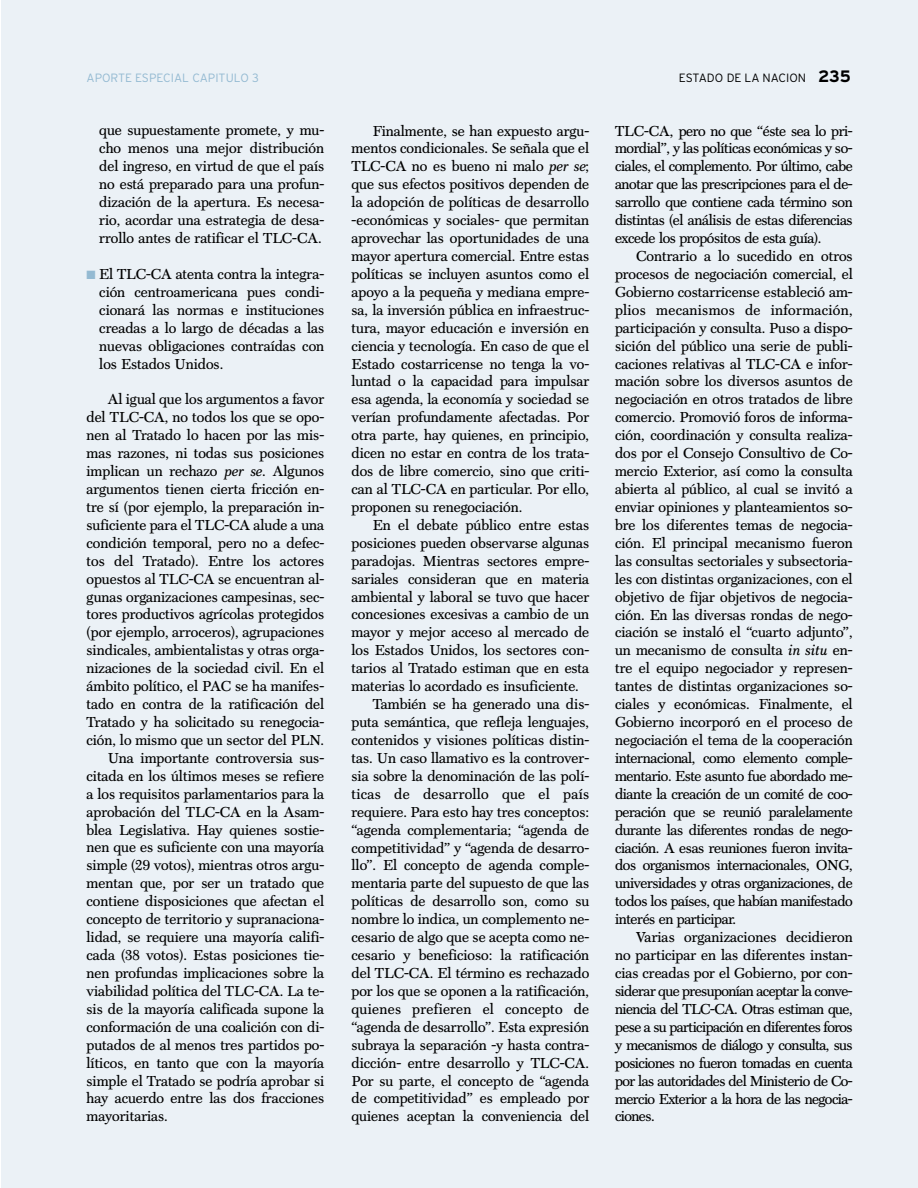
<style>
.page{position:relative;width:918px;height:1188px;background:#fff}
.page>*{position:absolute;margin:0;border:0;box-sizing:border-box;transform-origin:0 0}
.t1{font:14.55px/18px "Scotch Text";color:#000;text-align:justify}
.t2{font:14.55px "Scotch Text";letter-spacing:.02em;color:#000}
.t3{font:300 12px "Interstate";color:#94bad2}
.t4{font:300 12px "Interstate";color:#000}
.s1{font-weight:700;font-size:16.5px}
.s2{color:#94bad2}
.s3{font-style:italic}
</style>
<div class="page">
<div style="left:1px;top:0;width:917px;height:1188px;background:#ebf1f6"></div>
<p class="t3" style="left:87px;top:73px;width:174px">APORTE ESPECIAL CAPITULO 3</p>
<p class="t4" style="left:679px;top:73px;width:174px">ESTADO DE LA NACION <span class="s1">235</span></p>
<p class="t1" style="left:99px;top:122px;width:226px">que supuestamente promete, y mu&shy;cho menos una mejor distribución del ingreso, en virtud de que el país no está preparado para una profun&shy;dización de la apertura. Es necesa&shy;rio, acordar una estrategia de desa&shy;rrollo antes de ratificar el TLC-CA.</p>
<p class="t1" style="left:99px;top:266px;width:226px;text-indent:-13px"><span class="s2">■</span> El TLC-CA atenta contra la integra&shy;ción centroamericana pues condi&shy;cionará las normas e instituciones creadas a lo largo de décadas a las nuevas obligaciones contraídas con los Estados Unidos.</p>
<p class="t1" style="left:108px;top:391px;width:218px">Al igual que los argumentos a favor</p>
<p class="t1" style="left:87px;top:409px;width:239px">del TLC-CA, no todos los que se opo-</p>
<p class="t1" style="left:87px;top:427px;width:239px">nen al Tratado lo hacen por las mis-</p>
<p class="t1" style="left:87px;top:445px;width:239px">mas razones, ni todas sus posiciones</p>
<p class="t1" style="left:87px;top:463px;width:239px">implican un rechazo <span class="s3">per se</span>. Algunos</p>
<p class="t1" style="left:87px;top:481px;width:239px">argumentos tienen cierta fricción en-</p>
<p class="t1" style="left:87px;top:499px;width:239px">tre sí (por ejemplo, la preparación in-</p>
<p class="t1" style="left:87px;top:516px;width:239px">suficiente para el TLC-CA alude a una</p>
<p class="t1" style="left:87px;top:534px;width:239px">condición temporal, pero no a defec-</p>
<p class="t1" style="left:87px;top:552px;width:239px">tos del Tratado). Entre los actores</p>
<p class="t1" style="left:87px;top:570px;width:239px">opuestos al TLC-CA se encuentran al-</p>
<p class="t1" style="left:87px;top:588px;width:239px">gunas organizaciones campesinas, sec-</p>
<p class="t1" style="left:87px;top:606px;width:239px">tores productivos agrícolas protegidos</p>
<p class="t1" style="left:87px;top:624px;width:239px">(por ejemplo, arroceros), agrupaciones</p>
<p class="t1" style="left:87px;top:642px;width:239px">sindicales, ambientalistas y otras orga-</p>
<p class="t1" style="left:87px;top:660px;width:239px">nizaciones de la sociedad civil. En el</p>
<p class="t1" style="left:87px;top:678px;width:239px">ámbito político, el PAC se ha manifes-</p>
<p class="t1" style="left:87px;top:696px;width:239px">tado en contra de la ratificación del</p>
<p class="t1" style="left:87px;top:714px;width:239px">Tratado y ha solicitado su renegocia-</p>
<p class="t1" style="left:87px;top:732px;width:239px">ción, lo mismo que un sector del PLN.</p>
<p class="t1" style="left:108px;top:750px;width:218px">Una importante controversia sus-</p>
<p class="t1" style="left:87px;top:767px;width:239px">citada en los últimos meses se refiere</p>
<p class="t1" style="left:87px;top:785px;width:239px">a los requisitos parlamentarios para la</p>
<p class="t1" style="left:87px;top:803px;width:239px">aprobación del TLC-CA en la Asam-</p>
<p class="t1" style="left:87px;top:821px;width:239px">blea Legislativa. Hay quienes sostie-</p>
<p class="t1" style="left:87px;top:839px;width:239px">nen que es suficiente con una mayoría</p>
<p class="t1" style="left:87px;top:857px;width:239px">simple (29 votos), mientras otros argu-</p>
<p class="t1" style="left:87px;top:875px;width:239px">mentan que, por ser un tratado que</p>
<p class="t1" style="left:87px;top:893px;width:239px">contiene disposiciones que afectan el</p>
<p class="t1" style="left:87px;top:911px;width:239px">concepto de territorio y supranaciona-</p>
<p class="t1" style="left:87px;top:929px;width:239px">lidad, se requiere una mayoría califi-</p>
<p class="t1" style="left:87px;top:947px;width:239px">cada (38 votos). Estas posiciones tie-</p>
<p class="t1" style="left:87px;top:965px;width:239px">nen profundas implicaciones sobre la</p>
<p class="t1" style="left:87px;top:983px;width:239px">viabilidad política del TLC-CA. La te-</p>
<p class="t1" style="left:87px;top:1000px;width:239px">sis de la mayoría calificada supone la</p>
<p class="t1" style="left:87px;top:1018px;width:239px">conformación de una coalición con di-</p>
<p class="t1" style="left:87px;top:1036px;width:239px">putados de al menos tres partidos po-</p>
<p class="t1" style="left:87px;top:1054px;width:239px">líticos, en tanto que con la mayoría</p>
<p class="t1" style="left:87px;top:1072px;width:239px">simple el Tratado se podría aprobar si</p>
<p class="t1" style="left:87px;top:1090px;width:239px">hay acuerdo entre las dos fracciones</p>
<p class="t1" style="left:87px;top:1108px;width:83px">mayoritarias.</p>
<p class="t1" style="left:352px;top:122px;width:239px;text-indent:21px">Finalmente, se han expuesto argu&shy;mentos condicionales. Se señala que el TLC-CA no es bueno ni malo <span class="s3">per se</span>; que sus efectos positivos dependen de la adopción de políticas de desarrollo -económicas y sociales- que permitan aprovechar las oportunidades de una mayor apertura comercial. Entre estas políticas se incluyen asuntos como el apoyo a la pequeña y mediana empre&shy;sa, la inversión pública en infraestruc&shy;tura, mayor educación e inversión en ciencia y tecnología. En caso de que el Estado costarricense no tenga la vo&shy;luntad o la capacidad para impulsar esa agenda, la economía y sociedad se verían profundamente afectadas. Por otra parte, hay quienes, en principio, dicen no estar en contra de los trata&shy;dos de libre comercio, sino que criti&shy;can al TLC-CA en particular. Por ello, proponen su renegociación.</p>
<p class="t1" style="left:373px;top:517px;width:218px">En el debate público entre estas</p>
<p class="t1" style="left:352px;top:534px;width:239px">posiciones pueden observarse algunas</p>
<p class="t1" style="left:352px;top:552px;width:239px">paradojas. Mientras sectores empre-</p>
<p class="t1" style="left:352px;top:570px;width:239px">sariales consideran que en materia</p>
<p class="t1" style="left:352px;top:588px;width:239px">ambiental y laboral se tuvo que hacer</p>
<p class="t1" style="left:352px;top:606px;width:239px">concesiones excesivas a cambio de un</p>
<p class="t1" style="left:352px;top:624px;width:239px">mayor y mejor acceso al mercado de</p>
<p class="t1" style="left:352px;top:642px;width:239px">los Estados Unidos, los sectores con-</p>
<p class="t1" style="left:352px;top:660px;width:239px">tarios al Tratado estiman que en esta</p>
<p class="t1" style="left:352px;top:678px;width:229px">materias lo acordado es insuficiente.</p>
<p class="t1" style="left:373px;top:696px;width:218px">También se ha generado una dis-</p>
<p class="t1" style="left:352px;top:714px;width:239px">puta semántica, que refleja lenguajes,</p>
<p class="t1" style="left:352px;top:732px;width:239px">contenidos y visiones políticas distin-</p>
<p class="t1" style="left:352px;top:750px;width:239px">tas. Un caso llamativo es la controver-</p>
<p class="t1" style="left:352px;top:767px;width:239px">sia sobre la denominación de las polí-</p>
<p class="t2" style="left:352px;top:787px;width:239px">ticas de desarrollo que el país</p>
<p class="t1" style="left:352px;top:803px;width:239px">requiere. Para esto hay tres conceptos:</p>
<p class="t1" style="left:352px;top:821px;width:239px">“agenda complementaria; “agenda de</p>
<p class="t1" style="left:352px;top:839px;width:239px">competitividad” y “agenda de desarro-</p>
<p class="t1" style="left:352px;top:857px;width:239px">llo”. El concepto de agenda comple-</p>
<p class="t1" style="left:352px;top:875px;width:239px">mentaria parte del supuesto de que las</p>
<p class="t1" style="left:352px;top:893px;width:239px">políticas de desarrollo son, como su</p>
<p class="t1" style="left:352px;top:911px;width:239px">nombre lo indica, un complemento ne-</p>
<p class="t1" style="left:352px;top:929px;width:239px">cesario de algo que se acepta como ne-</p>
<p class="t1" style="left:352px;top:947px;width:239px">cesario y beneficioso: la ratificación</p>
<p class="t1" style="left:352px;top:965px;width:239px">del TLC-CA. El término es rechazado</p>
<p class="t1" style="left:352px;top:983px;width:239px">por los que se oponen a la ratificación,</p>
<p class="t2" style="left:352px;top:1002px;width:239px">quienes prefieren el concepto de</p>
<p class="t1" style="left:352px;top:1018px;width:239px">“agenda de desarrollo”. Esta expresión</p>
<p class="t1" style="left:352px;top:1036px;width:239px">subraya la separación -y hasta contra-</p>
<p class="t1" style="left:352px;top:1054px;width:239px">dicción- entre desarrollo y TLC-CA.</p>
<p class="t1" style="left:352px;top:1072px;width:239px">Por su parte, el concepto de “agenda</p>
<p class="t1" style="left:352px;top:1090px;width:239px">de competitividad” es empleado por</p>
<p class="t1" style="left:352px;top:1108px;width:239px">quienes aceptan la conveniencia del</p>
<p class="t1" style="left:615px;top:122px;width:239px">TLC-CA, pero no que “éste sea lo pri&shy;mordial”, y las políticas económicas y so&shy;ciales, el complemento. Por último, cabe anotar que las prescripciones para el de&shy;sarrollo que contiene cada término son distintas (el análisis de estas diferencias excede los propósitos de esta guía).</p>
<p class="t1" style="left:615px;top:248px;width:239px;text-indent:21px">Contrario a lo sucedido en otros procesos de negociación comercial, el Gobierno costarricense estableció am&shy;plios mecanismos de información, participación y consulta. Puso a dispo&shy;sición del público una serie de publi&shy;caciones relativas al TLC-CA e infor&shy;mación sobre los diversos asuntos de negociación en otros tratados de libre comercio. Promovió foros de informa&shy;ción, coordinación y consulta realiza&shy;dos por el Consejo Consultivo de Co&shy;mercio Exterior, así como la consulta abierta al público, al cual se invitó a enviar opiniones y planteamientos so&shy;bre los diferentes temas de negocia&shy;ción. El principal mecanismo fueron las consultas sectoriales y subsectoria&shy;les con distintas organizaciones, con el objetivo de fijar objetivos de negocia&shy;ción. En las diversas rondas de nego&shy;ciación se instaló el “cuarto adjunto”, un mecanismo de consulta <span class="s3">in situ</span> en&shy;tre el equipo negociador y represen&shy;tantes de distintas organizaciones so&shy;ciales y económicas. Finalmente, el Gobierno incorporó en el proceso de negociación el tema de la cooperación internacional, como elemento comple&shy;mentario. Este asunto fue abordado me&shy;diante la creación de un comité de coo&shy;peración que se reunió paralelamente durante las diferentes rondas de nego&shy;ciación. A esas reuniones fueron invita&shy;dos organismos internacionales, ONG, universidades y otras organizaciones, de todos los países, que habían manifestado interés en participar.</p>
<p class="t1" style="left:615px;top:929px;width:239px;text-indent:21px">Varias organizaciones decidieron no participar en las diferentes instan&shy;cias creadas por el Gobierno, por con&shy;siderar que presuponían aceptar la conve&shy;niencia del TLC-CA. Otras estiman que, pese a su participación en diferentes foros y mecanismos de diálogo y consulta, sus posiciones no fueron tomadas en cuenta por las autoridades del Ministerio de Co&shy;mercio Exterior a la hora de las negocia&shy;ciones.</p>
</div>
